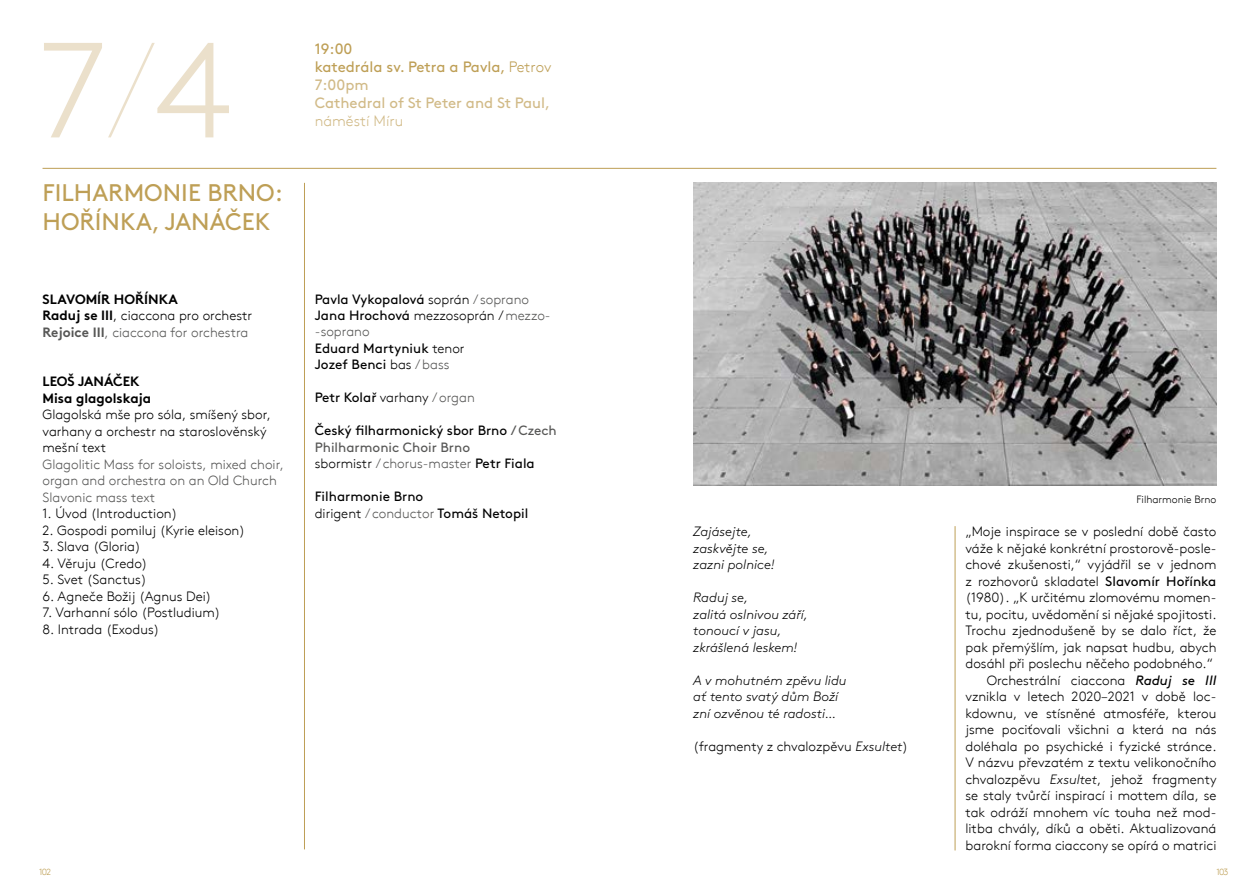
<style>
.page{position:relative;width:1259px;height:893px;background:#fff}
.page>*{position:absolute;margin:0;border:0;box-sizing:border-box;transform-origin:0 0}
.t1{font:300 135px "Brown";color:#ebe0cb}
.t2{font:24px/28.8px "Brown";color:#be9f56}
.t3{font:15px/18px "Brown";color:#d1ba87}
.t4{font:300 15px "Brown";color:#d1ba87}
.t5{font:300 13.5px/16.5px "Brown";color:#000}
.t6{font:13.5px/16.5px "Brown";color:#000}
.t7{font:italic 300 13.5px/16.5px "Brown";color:#000}
.t8{font:700 13.5px/16.5px "Brown";color:#000}
.t9{font:300 13.5px/16.5px "Brown";color:#575756}
.t10{font:300 10.5px "Brown";color:#000}
.t11{font:300 9px "Brown";letter-spacing:-.08em;color:#be9f56}
.s1{font-weight:100}
.s2{color:#be9f56}
.s3{font-weight:300;color:#be9f56}
.s4{font-weight:300}
.s5{color:#575756}
.s6{font-weight:300;color:#575756}
.s7{font-style:italic}
.s8{font-weight:400}
.s9{font-weight:400;font-style:italic}
</style>
<div class="page">
<hr style="left:43px;top:168px;width:1173px;height:1px;background:#be9f56">
<hr style="left:304px;top:183px;width:1px;height:666px;background:#be9f56">
<hr style="left:954px;top:526px;width:1px;height:324px;background:#be9f56">
<img style="left:693px;top:183px;width:523px;height:303px">
<h1 class="t1" style="left:37px;top:-9px;width:197px">7<span class="s1">/</span>4</h1>
<p class="t3" style="left:315px;top:38px;width:238px"><span class="s2">19:00<br>katedrála sv. Petra a Pavla,</span> <span class="s3">Petrov<br></span>7:00pm<br>Cathedral of St Peter and St Paul,</p>
<p class="t4" style="left:315px;top:110px;width:90px">náměstí Míru</p>
<h2 class="t2" style="left:43px;top:176px;width:242px">FILHARMONIE BRNO:<br>HOŘÍNKA, JANÁČEK</h2>
<p class="t8" style="left:43px;top:289px;width:211px">SLAVOMÍR HOŘÍNKA<br>Raduj se III<span class="s4">, ciaccona pro orchestr<br></span><span class="s5">Rejoice III</span><span class="s6">, ciaccona for orchestra</span></p>
<p class="t8" style="left:43px;top:372px;width:110px">LEOŠ JANÁČEK<br>Misa glagolskaja</p>
<p class="t5" style="left:43px;top:405px;width:230px">Glagolská mše pro sóla, smíšený sbor, varhany a orchestr na staroslověnský mešní text</p>
<p class="t9" style="left:43px;top:455px;width:243px">Glagolitic Mass for soloists, mixed choir, organ and orchestra on an Old Church<br>Slavonic mass text</p>
<p class="t5" style="left:43px;top:504px;width:136px">1. Úvod (Introduction)</p>
<p class="t5" style="left:43px;top:521px;width:204px">2. Gospodi pomiluj (Kyrie eleison)</p>
<p class="t5" style="left:43px;top:537px;width:100px">3. Slava (Gloria)</p>
<p class="t5" style="left:43px;top:554px;width:107px">4. Věruju (Credo)</p>
<p class="t5" style="left:43px;top:570px;width:106px">5. Svet (Sanctus)</p>
<p class="t5" style="left:43px;top:587px;width:171px">6. Agneče Božij (Agnus Dei)</p>
<p class="t5" style="left:43px;top:603px;width:179px">7. Varhanní sólo (Postludium)</p>
<p class="t5" style="left:43px;top:620px;width:119px">8. Intrada (Exodus)</p>
<p class="t6" style="left:315px;top:289px;width:237px">Pavla Vykopalová <span class="s4">soprán</span> <span class="s6">/ soprano<br></span>Jana Hrochová <span class="s4">mezzosoprán /</span> <span class="s6">mezzo--soprano<br></span>Eduard Martyniuk <span class="s4">tenor<br></span>Jozef Benci <span class="s4">bas</span> <span class="s6">/ bass</span></p>
<p class="t6" style="left:315px;top:388px;width:162px">Petr Kolař <span class="s4">varhany</span> <span class="s6">/ organ</span></p>
<p class="t6" style="left:315px;top:421px;width:244px">Český filharmonický sbor Brno <span class="s5">/ Czech<br>Philharmonic Choir Brno<br></span><span class="s4">sbormistr</span> <span class="s6">/ chorus-master</span> Petr Fiala</p>
<p class="t6" style="left:315px;top:487px;width:215px">Filharmonie Brno<br><span class="s4">dirigent</span> <span class="s6">/ conductor</span> Tomáš Netopil</p>
<p class="t10" style="left:1136px;top:491px;width:81px">Filharmonie Brno</p>
<p class="t7" style="left:693px;top:522px;width:83px">Zajásejte, zaskvějte se, zazni polnice!</p>
<p class="t7" style="left:693px;top:588px;width:116px">Raduj se,<br>zalitá oslnivou září, tonoucí v jasu, zkrášlená leskem!</p>
<p class="t7" style="left:693px;top:671px;width:155px">A v mohutném zpěvu lidu ať tento svatý dům Boží zní ozvěnou té radosti…</p>
<p class="t5" style="left:693px;top:737px;width:216px">(fragmenty z chvalozpěvu <span class="s7">Exsultet</span>)</p>
<p class="t5" style="left:965px;top:522px;width:253px;text-align:right">„Moje inspirace se v poslední době často váže k nějaké konkrétní prostorově-posle&shy;chové zkušenosti,“ vyjádřil se v jednom z rozhovorů skladatel <span class="s8">Slavomír Hořínka </span>(1980). „K určitému zlomovému momen&shy;tu, pocitu, uvědomění si nějaké spojitosti.<br>Trochu zjednodušeně by se dalo říct, že pak přemýšlím, jak napsat hudbu, abych dosáhl při poslechu něčeho podobného.“ Orchestrální ciaccona <span class="s9">Raduj se III </span>vznikla v letech 2020–2021 v době loc&shy;kdownu, ve stísněné atmosféře, kterou jsme pociťovali všichni a která na nás doléhala po psychické i fyzické stránce.<br>V názvu převzatém z textu velikonočního chvalozpěvu <span class="s7">Exsultet</span>, jehož fragmenty se staly tvůrčí inspirací i mottem díla, se tak odráží mnohem víc touha než mod&shy;litba chvály, díků a oběti. Aktualizovaná barokní forma ciaccony se opírá o matrici</p>
<p class="t11" style="left:39px;top:865px;width:14px">102</p>
<p class="t11" style="left:1216px;top:865px;width:13px">103</p>
</div>
